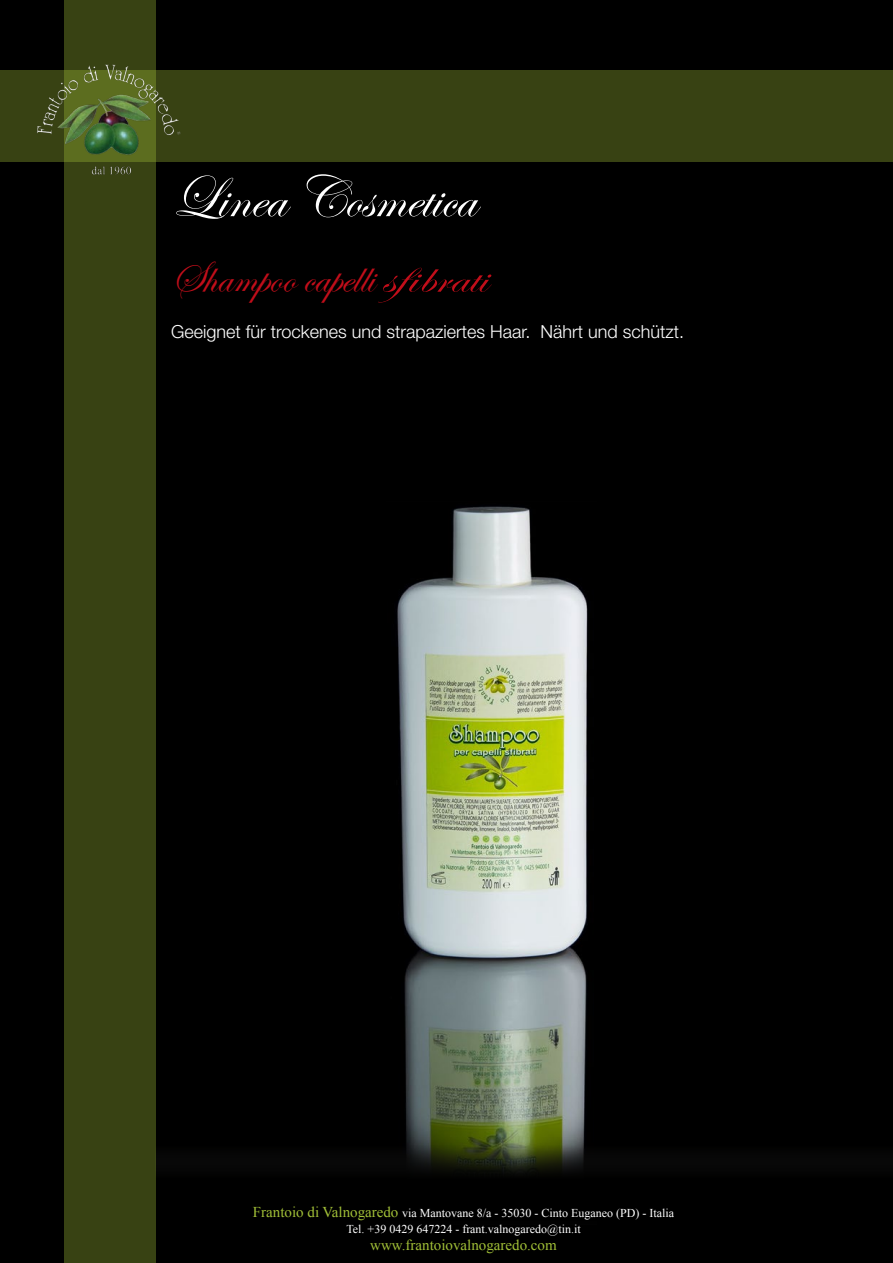
<style>
.page{position:relative;width:893px;height:1263px;background:#000}
.page>*{position:absolute;margin:0;border:0;box-sizing:border-box;transform-origin:0 0}
.t1{font:60px "Edwardian Script ITC";color:#fff}
.t2{font:45px "Edwardian Script ITC";color:#c10e1a}
.t3{font:300 18px "Helvetica Neue LT Pro";color:#fff}
.t4{font:15px "Times New Roman";color:#a1bf37}
.t5{font:12px/16.5px "Times New Roman";color:#fff;text-align:center}
.s1{font-size:15px;color:#a1bf37}
</style>
<div class="page">
<img style="left:397px;top:506px;width:191px;height:639px">
<svg style="left:406px;top:1145px;width:178px;height:29px"></svg>
<div style="left:64px;top:0;width:92px;height:1263px;background:#384213"></div>
<div style="left:0;top:71px;width:893px;height:91px;background:#384213"></div>
<img style="left:29px;top:64px;width:165px;height:111px">
<h1 class="t1" style="left:171px;top:165px;width:306px">Linea Cosmetica</h1>
<h2 class="t2" style="left:171px;top:253px;width:317px">Shampoo capelli sfibrati</h2>
<h3 class="t3" style="left:171px;top:321px;width:515px">Geeignet für trockenes und strapaziertes Haar. Nährt und schützt.</h3>
<p class="t5" style="left:253px;top:1204px;width:423px"><span class="s1">Frantoio di Valnogaredo</span> via Mantovane 8/a - 35030 - Cinto Euganeo (PD) - Italia<br>Tel. +39 0429 647224 - frant.valnogaredo@tin.it</p>
<p class="t4" style="left:370px;top:1235px;width:188px">www.frantoiovalnogaredo.com</p>
</div>
